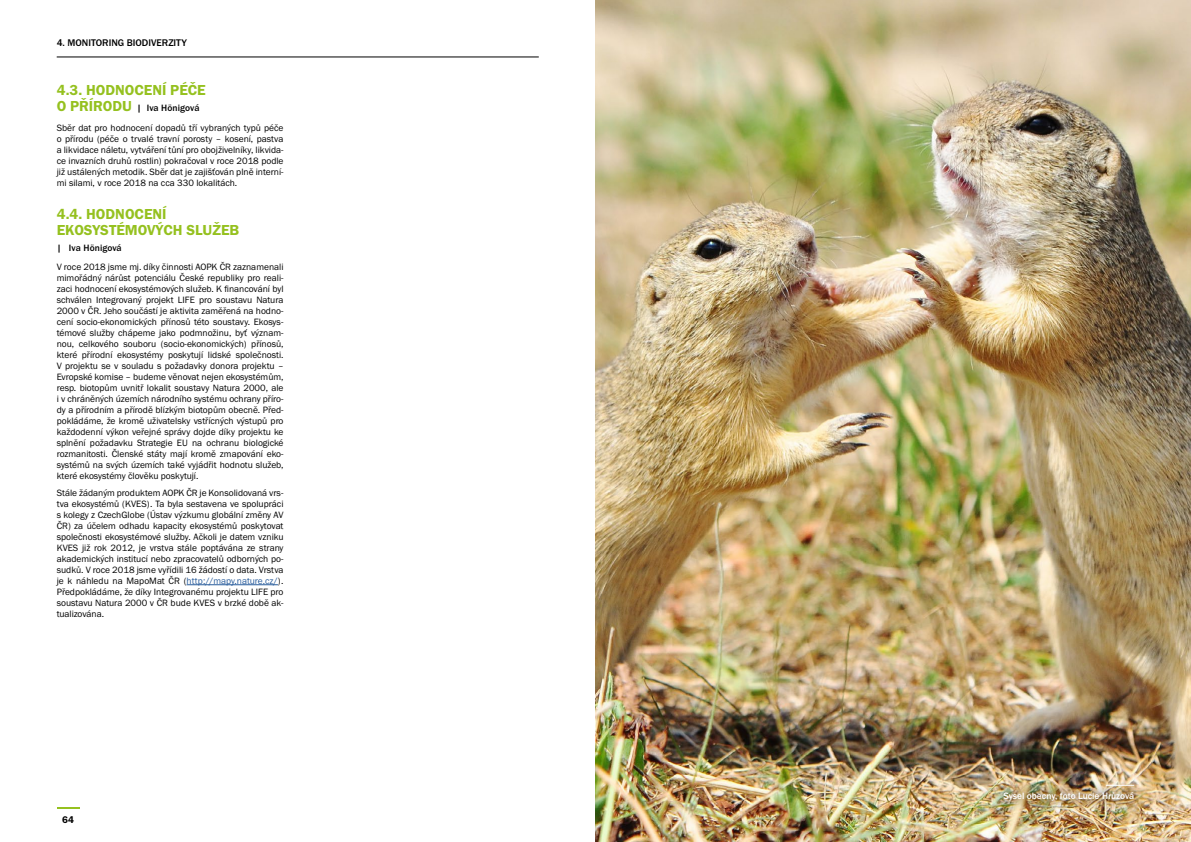
<style>
.page{position:relative;width:1191px;height:842px;background:#fff}
.page>*{position:absolute;margin:0;border:0;box-sizing:border-box;transform-origin:0 0}
.t1{font:15px/16px "Franklin Gothic URW Dem";color:#95c11f}
.t2{font:500 10px "Franklin Gothic URW";color:#000}
.t3{font:10px "Franklin Gothic URW Dem";color:#000}
.t4{font:9.5px/11px "Franklin Gothic URW Boo";color:#000;text-align:justify}
.t5{font:500 9.5px "Franklin Gothic URW";letter-spacing:.005em;color:#000}
.t6{font:500 9.5px "Franklin Gothic URW";letter-spacing:-.005em;color:#fff}
.s1{font-family:"Franklin Gothic URW Dem";font-weight:400;font-size:15px;color:#95c11f}
.s2{color:#275b9b}
</style>
<div class="page">
<hr style="left:57px;top:807px;width:22px;height:2px;background:#95c11f">
<hr style="left:186px;top:584px;width:92px;height:1px;background:#275b9b">
<hr style="left:57px;top:57px;width:482px;height:1px;background:#000">
<img style="left:595px;top:0;width:596px;height:842px">
<div style="left:991px;top:779px;width:155px;height:34px;background:#000;opacity:.35"></div>
<svg style="left:1106px;top:785px;width:28px;height:1px"></svg>
<p class="t2" style="left:57px;top:37px;width:132px">4. MONITORING BIODIVERZITY</p>
<h1 class="t1" style="left:57px;top:82px;width:151px">4.3. HODNOCENÍ PÉČE</h1>
<p class="t5" style="left:57px;top:102px;width:144px"><span class="s1">O PŘÍRODU</span> | Iva Hönigová</p>
<p class="t4" style="left:57px;top:122px;width:228px">Sběr dat pro hodnocení dopadů tří vybraných typů péče o přírodu (péče o trvalé travní porosty – kosení, pastva a likvidace náletu, vytváření tůní pro obojživelníky, likvida&shy;ce invazních druhů rostlin) pokračoval v roce 2018 podle již ustálených metodik. Sběr dat je zajišťován plně interní&shy;mi silami, v roce 2018 na cca 330 lokalitách.</p>
<h1 class="t1" style="left:57px;top:205px;width:184px">4.4. HODNOCENÍ<br>EKOSYSTÉMOVÝCH SLUŽEB</h1>
<p class="t5" style="left:57px;top:242px;width:66px">| Iva Hönigová</p>
<p class="t4" style="left:57px;top:261px;width:228px">V roce 2018 jsme mj. díky činnosti AOPK ČR zaznamenali mimořádný nárůst potenciálu České republiky pro reali&shy;zaci hodnocení ekosystémových služeb. K financování byl schválen Integrovaný projekt LIFE pro soustavu Natura 2000 v ČR. Jeho součástí je aktivita zaměřená na hodno&shy;cení socio-ekonomických přínosů této soustavy. Ekosys&shy;témové služby chápeme jako podmnožinu, byť význam&shy;nou, celkového souboru (socio-ekonomických) přínosů, které přírodní ekosystémy poskytují lidské společnosti.<br>V projektu se v souladu s požadavky donora projektu – Evropské komise – budeme věnovat nejen ekosystémům, resp. biotopům uvnitř lokalit soustavy Natura 2000, ale i v chráněných územích národního systému ochrany příro&shy;dy a přírodním a přírodě blízkým biotopům obecně. Před&shy;pokládáme, že kromě uživatelsky vstřícných výstupů pro každodenní výkon veřejné správy dojde díky projektu ke splnění požadavku Strategie EU na ochranu biologické rozmanitosti. Členské státy mají kromě zmapování eko&shy;systémů na svých územích také vyjádřit hodnotu služeb, které ekosystémy člověku poskytují.</p>
<p class="t4" style="left:57px;top:487px;width:228px">Stále žádaným produktem AOPK ČR je Konsolidovaná vrs&shy;tva ekosystémů (KVES). Ta byla sestavena ve spolupráci s kolegy z CzechGlobe (Ústav výzkumu globální změny AV ČR) za účelem odhadu kapacity ekosystémů poskytovat společnosti ekosystémové služby. Ačkoli je datem vzniku KVES již rok 2012, je vrstva stále poptávána ze strany akademických institucí nebo zpracovatelů odborných po&shy;sudků. V roce 2018 jsme vyřídili 16 žádostí o data. Vrstva je k náhledu na MapoMat ČR (<span class="s2">http://mapy.nature.cz/</span>).<br>Předpokládáme, že díky Integrovanému projektu LIFE pro soustavu Natura 2000 v ČR bude KVES v brzké době ak&shy;tualizována.</p>
<p class="t3" style="left:62px;top:813px;width:13px">64</p>
<p class="t6" style="left:1003px;top:790px;width:132px">Sysel obecny, foto Lucie Hrůzová</p>
</div>
